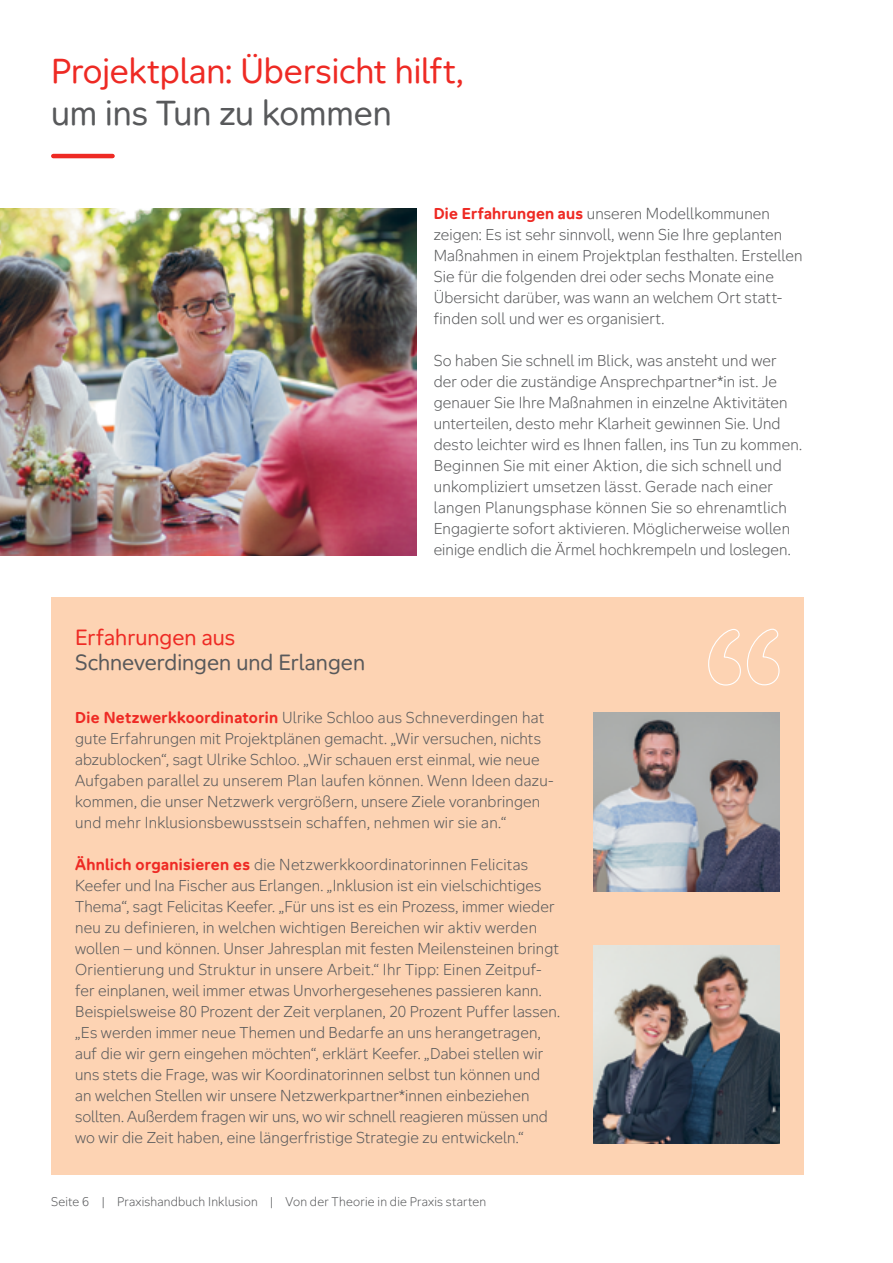
<style>
.page{position:relative;width:893px;height:1263px;background:#fff}
.page>*{position:absolute;margin:0;border:0;box-sizing:border-box;transform-origin:0 0}
.t1{font:33px/42px "Aktion Mensch";color:#ee2a24}
.t2{font:21px/25.2px "Aktion Mensch";color:#58595b}
.t3{font:300 15px/21px "Aktion Mensch";letter-spacing:.01em;color:#58595b}
.t4{font:300 12px "Aktion Mensch";color:#58595b}
.s1{color:#58595b}
.s2{font-weight:700;color:#ee2a24}
.s3{color:#ee2a24}
</style>
<div class="page">
<div style="left:51px;top:597px;width:753px;height:578px;background:#fdd3b3"></div>
<hr style="left:53px;top:154px;width:60px;height:4px;background:#ee2a24">
<img style="left:0;top:209px;width:417px;height:346px">
<svg style="left:708px;top:628px;width:72px;height:58px"></svg>
<img style="left:593px;top:713px;width:187px;height:178px">
<img style="left:593px;top:946px;width:187px;height:197px">
<h2 class="t1" style="left:51px;top:48px;width:414px">Projektplan: Übersicht hilft, <span class="s1">um ins Tun zu kommen</span></h2>
<p class="t3" style="left:434px;top:203px;width:370px"><span class="s2">Die Erfahrungen aus</span> unseren Modellkommunen zeigen: Es ist sehr sinnvoll, wenn Sie Ihre geplanten Maßnahmen in einem Projektplan festhalten. Erstellen Sie für die folgenden drei oder sechs Monate eine Übersicht darüber, was wann an welchem Ort statt&shy;finden soll und wer es organisiert.</p>
<p class="t3" style="left:434px;top:350px;width:370px">So haben Sie schnell im Blick, was ansteht und wer der oder die zuständige Ansprechpartner*in ist. Je genauer Sie Ihre Maßnahmen in einzelne Aktivitäten unterteilen, desto mehr Klarheit gewinnen Sie. Und desto leichter wird es Ihnen fallen, ins Tun zu kommen.<br>Beginnen Sie mit einer Aktion, die sich schnell und unkompliziert umsetzen lässt. Gerade nach einer langen Planungsphase können Sie so ehrenamtlich Engagierte sofort aktivieren. Möglicherweise wollen einige endlich die Ärmel hochkrempeln und loslegen.</p>
<h2 class="t2" style="left:75px;top:624px;width:291px"><span class="s3">Erfahrungen aus<br></span>Schneverdingen und Erlangen</h2>
<p class="t3" style="left:75px;top:707px;width:480px"><span class="s2">Die Netzwerkkoordinatorin</span> Ulrike Schloo aus Schneverdingen hat gute Erfahrungen mit Projektplänen gemacht. „Wir versuchen, nichts abzublocken“, sagt Ulrike Schloo. „Wir schauen erst einmal, wie neue Aufgaben parallel zu unserem Plan laufen können. Wenn Ideen dazu&shy;kommen, die unser Netzwerk vergrößern, unsere Ziele voranbringen und mehr Inklusionsbewusstsein schaffen, nehmen wir sie an.“</p>
<p class="t3" style="left:75px;top:854px;width:487px"><span class="s2">Ähnlich organisieren es</span> die Netzwerkkoordinatorinnen Felicitas Keefer und Ina Fischer aus Erlangen. „Inklusion ist ein vielschichtiges Thema“, sagt Felicitas Keefer. „Für uns ist es ein Prozess, immer wieder neu zu definieren, in welchen wichtigen Bereichen wir aktiv werden wollen – und können. Unser Jahresplan mit festen Meilensteinen bringt Orientierung und Struktur in unsere Arbeit.“ Ihr Tipp: Einen Zeitpuf&shy;fer einplanen, weil immer etwas Unvorhergesehenes passieren kann.<br>Beispielsweise 80 Prozent der Zeit verplanen, 20 Prozent Puffer lassen. „Es werden immer neue Themen und Bedarfe an uns herangetragen, auf die wir gern eingehen möchten“, erklärt Keefer. „Dabei stellen wir uns stets die Frage, was wir Koordinatorinnen selbst tun können und an welchen Stellen wir unsere Netzwerkpartner*innen einbeziehen sollten. Außerdem fragen wir uns, wo wir schnell reagieren müssen und wo wir die Zeit haben, eine längerfristige Strategie zu entwickeln.“</p>
<p class="t4" style="left:51px;top:1194px;width:437px">Seite 6 | Praxishandbuch Inklusion | Von der Theorie in die Praxis starten</p>
</div>
